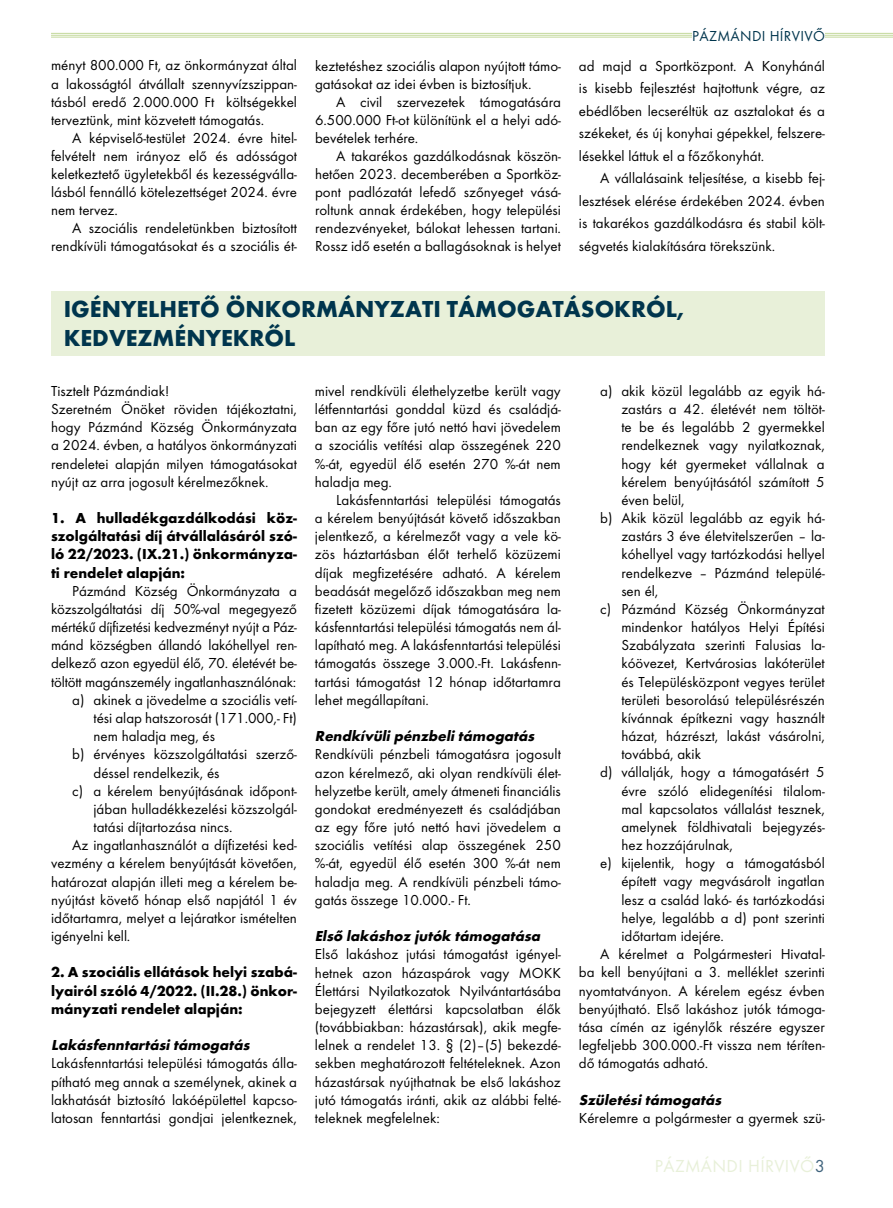
<style>
.page{position:relative;width:893px;height:1208px;background:#fff}
.page>*{position:absolute;margin:0;border:0;box-sizing:border-box;transform-origin:0 0}
.t1{font:700 24px/28.8px "Futura PFL";color:#00354d}
.t2{font:18px "Futura PFL";letter-spacing:.02em;color:#e8f0d9}
.t3{font:15px/18.1px "Futura PFL";color:#000;text-align:justify}
.t4{font:700 15px/18.1px "Futura PFL";color:#000;text-align:justify}
.t5{font:italic 700 15px "Futura PFL";color:#000}
.t6{font:15px "Futura PFL";letter-spacing:.02em;color:#00354d}
.s1{color:#40647d}
</style>
<div class="page">
<hr style="left:51px;top:33px;width:842px;height:1px;background:#c3d89a">
<hr style="left:51px;top:35px;width:842px;height:1px;background:#c3d89a">
<hr style="left:51px;top:37px;width:842px;height:1px;background:#c3d89a">
<div style="left:51px;top:291px;width:774px;height:65px;background:#e8f0d9"></div>
<div style="left:692px;top:30px;width:133px;height:11px;background:#fff"></div>
<p class="t3" style="left:51px;top:56px;width:247px">ményt 800.000 Ft, az önkormányzat által a lakosságtól átvállalt szennyvízszippan&shy;tásból eredő 2.000.000 Ft költségekkel terveztünk, mint közvetett támogatás.</p>
<p class="t3" style="left:51px;top:129px;width:247px;text-indent:21px">A képviselő-testület 2024. évre hitel&shy;felvételt nem irányoz elő és adósságot keletkeztető ügyletekből és kezességválla&shy;lásból fennálló kötelezettséget 2024. évre nem tervez.</p>
<p class="t3" style="left:51px;top:219px;width:247px;text-align:right">A szociális rendeletünkben biztosított rendkívüli támogatásokat és a szociális ét-</p>
<p class="t3" style="left:315px;top:56px;width:247px">keztetéshez szociális alapon nyújtott támo&shy;gatásokat az idei évben is biztosítjuk.</p>
<p class="t3" style="left:315px;top:93px;width:247px;text-indent:21px">A civil szervezetek támogatására 6.500.000 Ft-ot különítünk el a helyi adó&shy;bevételek terhére.</p>
<p class="t3" style="left:315px;top:147px;width:247px;text-indent:21px">A takarékos gazdálkodásnak köszön&shy;hetően 2023. decemberében a Sportköz&shy;pont padlózatát lefedő szőnyeget vásá&shy;roltunk annak érdekében, hogy települési rendezvényeket, bálokat lehessen tartani.<br>Rossz idő esetén a ballagásoknak is helyet</p>
<p class="t6" style="left:692px;top:27px;width:134px">PÁZMÁNDI HÍRVIVŐ</p>
<p class="t3" style="left:579px;top:54px;width:247px;line-height:22.5px">ad majd a Sportközpont. A Konyhánál is kisebb fejlesztést hajtottunk végre, az ebédlőben lecseréltük az asztalokat és a székeket, és új konyhai gépekkel, felszere&shy;lésekkel láttuk el a főzőkonyhát.</p>
<p class="t3" style="left:579px;top:167px;width:247px;line-height:22.5px;text-indent:21px">A vállalásaink teljesítése, a kisebb fej&shy;lesztések elérése érdekében 2024. évben is takarékos gazdálkodásra és stabil költ&shy;ségvetés kialakítására törekszünk.</p>
<h1 class="t1" style="left:64px;top:295px;width:622px">IGÉNYELHETŐ ÖNKORMÁNYZATI TÁMOGATÁSOKRÓL,<br>KEDVEZMÉNYEKRŐL</h1>
<p class="t3" style="left:51px;top:382px;width:247px;text-align:left">Tisztelt Pázmándiak!<br>Szeretném Önöket röviden tájékoztatni, hogy Pázmánd Község Önkormányzata a 2024. évben, a hatályos önkormányzati rendeletei alapján milyen támogatásokat nyújt az arra jogosult kérelmezőknek.</p>
<p class="t4" style="left:51px;top:509px;width:247px">1. A hulladékgazdálkodási köz&shy;szolgáltatási díj átvállalásáról szó&shy;ló 22/2023. (IX.21.) önkormányza&shy;ti rendelet alapján:</p>
<p class="t3" style="left:72px;top:581px;width:226px">Pázmánd Község Önkormányzata a</p>
<p class="t3" style="left:51px;top:600px;width:247px">közszolgáltatási díj 50%-val megegyező</p>
<p class="t3" style="left:51px;top:618px;width:247px">mértékű díjfizetési kedvezményt nyújt a Páz-</p>
<p class="t3" style="left:51px;top:636px;width:247px">mánd községben állandó lakóhellyel ren-</p>
<p class="t3" style="left:51px;top:654px;width:247px">delkező azon egyedül élő, 70. életévét be-</p>
<p class="t3" style="left:51px;top:672px;width:247px">töltött magánszemély ingatlanhasználónak:</p>
<p class="t3" style="left:72px;top:690px;width:226px">a) akinek a jövedelme a szociális vetí-</p>
<p class="t3" style="left:94px;top:709px;width:205px">tési alap hatszorosát (171.000,- Ft)</p>
<p class="t3" style="left:94px;top:727px;width:123px">nem haladja meg, és</p>
<p class="t3" style="left:72px;top:745px;width:226px">b) érvényes közszolgáltatási szerző-</p>
<p class="t3" style="left:94px;top:763px;width:128px">déssel rendelkezik, és</p>
<p class="t3" style="left:72px;top:781px;width:226px">c) a kérelem benyújtásának időpont-</p>
<p class="t3" style="left:94px;top:799px;width:205px">jában hulladékkezelési közszolgál-</p>
<p class="t3" style="left:94px;top:818px;width:140px">tatási díjtartozása nincs.</p>
<p class="t3" style="left:72px;top:836px;width:226px">Az ingatlanhasználót a díjfizetési ked-</p>
<p class="t3" style="left:51px;top:854px;width:247px">vezmény a kérelem benyújtását követően,</p>
<p class="t3" style="left:51px;top:872px;width:247px">határozat alapján illeti meg a kérelem be-</p>
<p class="t3" style="left:51px;top:890px;width:247px">nyújtást követő hónap első napjától 1 év</p>
<p class="t3" style="left:51px;top:908px;width:247px">időtartamra, melyet a lejáratkor ismételten</p>
<p class="t3" style="left:51px;top:927px;width:81px">igényelni kell.</p>
<p class="t4" style="left:51px;top:963px;width:247px">2. A szociális ellátások helyi szabá&shy;lyairól szóló 4/2022. (II.28.) önkor&shy;mányzati rendelet alapján:</p>
<p class="t5" style="left:51px;top:1036px;width:203px">Lakásfenntartásitámogatás</p>
<p class="t3" style="left:51px;top:1054px;width:247px">Lakásfenntartási települési támogatás álla&shy;pítható meg annak a személynek, akinek a lakhatását biztosító lakóépülettel kapcso&shy;latosan fenntartási gondjai jelentkeznek,</p>
<p class="t3" style="left:315px;top:382px;width:247px">mivel rendkívüli élethelyzetbe került vagy létfenntartási gonddal küzd és családjá&shy;ban az egy főre jutó nettó havi jövedelem a szociális vetítési alap összegének 220 %-át, egyedül élő esetén 270 %-át nem haladja meg.</p>
<p class="t3" style="left:315px;top:491px;width:247px;text-indent:21px">Lakásfenntartási települési támogatás a kérelem benyújtását követő időszakban jelentkező, a kérelmezőt vagy a vele kö&shy;zös háztartásban élőt terhelő közüzemi díjak megfizetésére adható. A kérelem beadását megelőző időszakban meg nem fizetett közüzemi díjak támogatására la&shy;kásfenntartási települési támogatás nem ál&shy;lapítható meg. A lakásfenntartási települési támogatás összege 3.000.-Ft. Lakásfenn&shy;tartási támogatást 12 hónap időtartamra lehet megállapítani.</p>
<p class="t5" style="left:315px;top:727px;width:224px">Rendkívülipénzbelitámogatás</p>
<p class="t3" style="left:315px;top:745px;width:247px">Rendkívüli pénzbeli támogatásra jogosult azon kérelmező, aki olyan rendkívüli élet&shy;helyzetbe került, amely átmeneti financiális gondokat eredményezett és családjában az egy főre jutó nettó havi jövedelem a szociális vetítési alap összegének 250 %-át, egyedül élő esetén 300 %-át nem haladja meg. A rendkívüli pénzbeli támo&shy;gatás összege 10.000.- Ft.</p>
<p class="t5" style="left:315px;top:927px;width:230px">Első lakáshoz jutók támogatása</p>
<p class="t3" style="left:315px;top:945px;width:247px">Első lakáshoz jutási támogatást igényel&shy;hetnek azon házaspárok vagy MOKK Élettársi Nyilatkozatok Nyilvántartásába bejegyzett élettársi kapcsolatban élők (továbbiakban: házastársak), akik megfe&shy;lelnek a rendelet 13. § (2)–(5) bekezdé&shy;sekben meghatározott feltételeknek. Azon házastársak nyújthatnak be első lakáshoz jutó támogatás iránti, akik az alábbi felté&shy;teleknek megfelelnek:</p>
<p class="t3" style="left:600px;top:382px;width:226px">a) akik közül legalább az egyik há-</p>
<p class="t3" style="left:621px;top:400px;width:205px">zastárs a 42. életévét nem töltöt-</p>
<p class="t3" style="left:621px;top:418px;width:205px">te be és legalább 2 gyermekkel</p>
<p class="t3" style="left:621px;top:436px;width:205px">rendelkeznek vagy nyilatkoznak,</p>
<p class="t3" style="left:621px;top:454px;width:205px">hogy két gyermeket vállalnak a</p>
<p class="t3" style="left:621px;top:472px;width:205px">kérelem benyújtásától számított 5</p>
<p class="t3" style="left:621px;top:491px;width:65px">éven belül,</p>
<p class="t3" style="left:600px;top:509px;width:226px">b) Akik közül legalább az egyik há-</p>
<p class="t3" style="left:621px;top:527px;width:205px">zastárs 3 éve életvitelszerűen – la-</p>
<p class="t3" style="left:621px;top:545px;width:205px">kóhellyel vagy tartózkodási hellyel</p>
<p class="t3" style="left:621px;top:563px;width:205px">rendelkezve – Pázmánd települé-</p>
<p class="t3" style="left:621px;top:581px;width:38px">sen él,</p>
<p class="t3" style="left:600px;top:600px;width:226px">c) Pázmánd Község Önkormányzat</p>
<p class="t3" style="left:621px;top:618px;width:205px">mindenkor hatályos Helyi Építési</p>
<p class="t3" style="left:621px;top:636px;width:205px">Szabályzata szerinti Falusias la-</p>
<p class="t3" style="left:621px;top:654px;width:205px">kóövezet, Kertvárosias lakóterület</p>
<p class="t3" style="left:621px;top:672px;width:205px">és Településközpont vegyes terület</p>
<p class="t3" style="left:621px;top:690px;width:205px">területi besorolású településrészén</p>
<p class="t3" style="left:621px;top:709px;width:205px">kívánnak építkezni vagy használt</p>
<p class="t3" style="left:621px;top:727px;width:205px">házat, házrészt, lakást vásárolni,</p>
<p class="t3" style="left:621px;top:745px;width:81px">továbbá, akik</p>
<p class="t3" style="left:600px;top:763px;width:226px">d) vállalják, hogy a támogatásért 5</p>
<p class="t3" style="left:621px;top:781px;width:205px">évre szóló elidegenítési tilalom-</p>
<p class="t3" style="left:621px;top:799px;width:205px">mal kapcsolatos vállalást tesznek,</p>
<p class="t3" style="left:621px;top:818px;width:205px">amelynek földhivatali bejegyzés-</p>
<p class="t3" style="left:621px;top:836px;width:113px">hez hozzájárulnak,</p>
<p class="t3" style="left:600px;top:854px;width:226px">e) kijelentik, hogy a támogatásból</p>
<p class="t3" style="left:621px;top:872px;width:205px">épített vagy megvásárolt ingatlan</p>
<p class="t3" style="left:621px;top:890px;width:205px">lesz a család lakó- és tartózkodási</p>
<p class="t3" style="left:621px;top:908px;width:205px">helye, legalább a d) pont szerinti</p>
<p class="t3" style="left:621px;top:927px;width:104px">időtartam idejére.</p>
<p class="t3" style="left:600px;top:945px;width:226px">A kérelmet a Polgármesteri Hivatal-</p>
<p class="t3" style="left:579px;top:963px;width:247px">ba kell benyújtani a 3. melléklet szerinti</p>
<p class="t3" style="left:579px;top:981px;width:247px">nyomtatványon. A kérelem egész évben</p>
<p class="t3" style="left:579px;top:999px;width:247px">benyújtható. Első lakáshoz jutók támoga-</p>
<p class="t3" style="left:579px;top:1017px;width:247px">tása címén az igénylők részére egyszer</p>
<p class="t3" style="left:579px;top:1036px;width:247px">legfeljebb 300.000.-Ft vissza nem téríten-</p>
<p class="t3" style="left:579px;top:1054px;width:131px">dő támogatás adható.</p>
<p class="t5" style="left:579px;top:1090px;width:147px">Születésitámogatás</p>
<p class="t3" style="left:579px;top:1108px;width:247px">Kérelemre a polgármester a gyermek szü-</p>
<p class="t2" style="left:655px;top:1155px;width:171px">PÁZMÁNDI HÍRVIVŐ<span class="s1">3</span></p>
</div>
